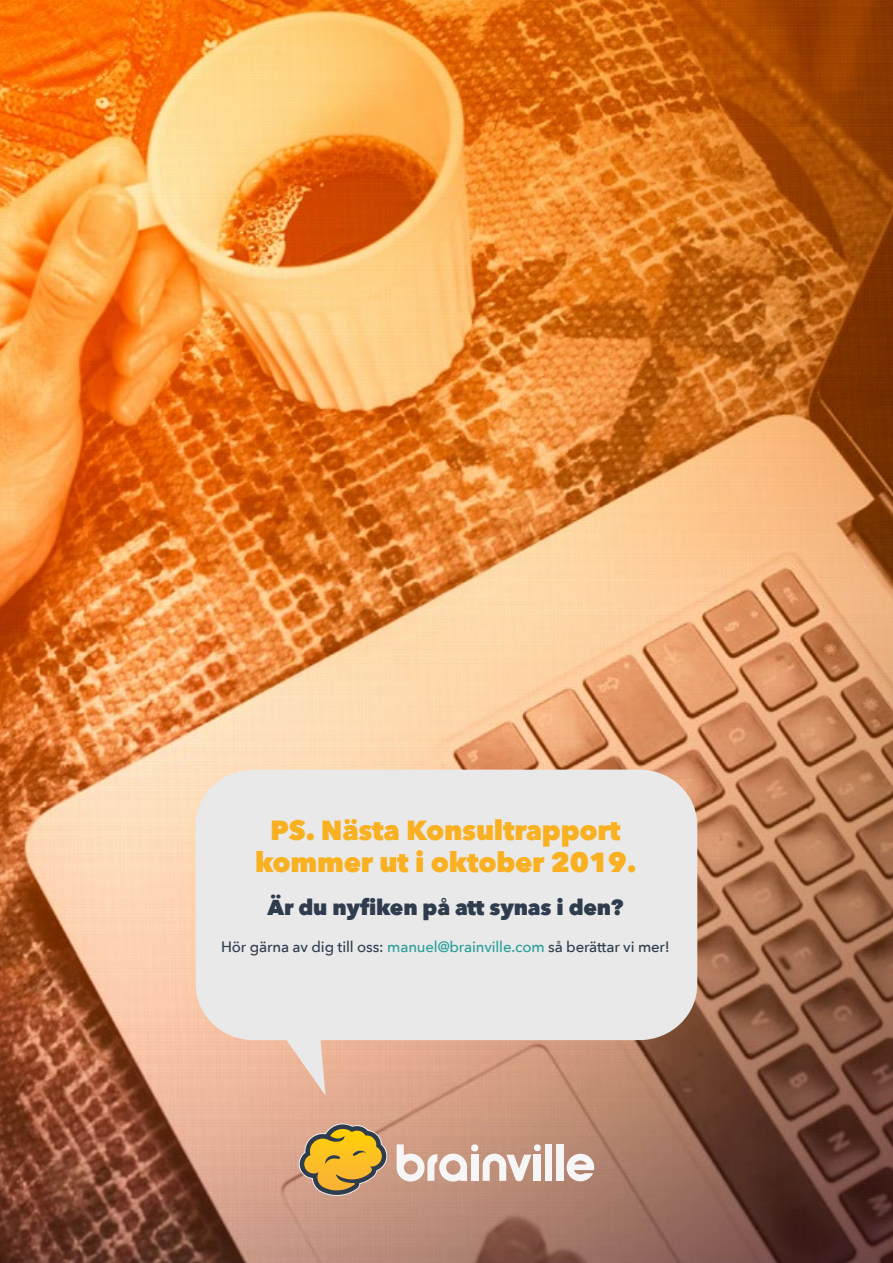
<style>
.page{position:relative;width:893px;height:1263px;background:#fff}
.page>*{position:absolute;margin:0;border:0;box-sizing:border-box;transform-origin:0 0}
.t1{font:800 27.45px/31.5px "Avenir Next";letter-spacing:-.01em;color:#f9b122;text-align:center}
.t2{font:800 21.45px "Avenir Next";letter-spacing:-.01em;color:#2f3c4e}
.t3{font:500 15px "Avenir Next";letter-spacing:-.01em;color:#2f3c4e}
.s1{color:#289f9c}
</style>
<div class="page">
<img style="left:0;top:0;width:893px;height:1263px">
<svg style="left:196px;top:770px;width:501px;height:325px;background:#e4dbd6"></svg>
<div style="left:471px;top:1154px;width:7px;height:27px;background:#f6f6f6"></div>
<div style="left:471px;top:1144px;width:7px;height:7px;background:#f6f6f6;border-radius:3px"></div>
<svg style="left:483px;top:1153px;width:48px;height:28px"></svg>
<div style="left:557px;top:1144px;width:7px;height:37px;background:#f6f6f6"></div>
<div style="left:546px;top:1144px;width:6px;height:37px;background:#f6f6f6"></div>
<svg style="left:567px;top:1154px;width:27px;height:27px"></svg>
<div style="left:534px;top:1154px;width:7px;height:27px;background:#f6f6f6"></div>
<div style="left:534px;top:1144px;width:7px;height:7px;background:#f6f6f6;border-radius:3px"></div>
<svg style="left:397px;top:1144px;width:70px;height:37px"></svg>
<svg style="left:299px;top:1123px;width:88px;height:73px;background:#c79e4e"></svg>
<h1 class="t1" style="left:255px;top:815px;width:383px">PS. Nästa Konsultrapport kommer ut i oktober 2019.</h1>
<h2 class="t2" style="left:267px;top:894px;width:358px">Är du nyfiken på att synas i den?</h2>
<p class="t3" style="left:221px;top:934px;width:450px">Hör gärna av dig till oss: <span class="s1">manuel@brainville.com</span> så berättar vi mer!</p>
</div>
